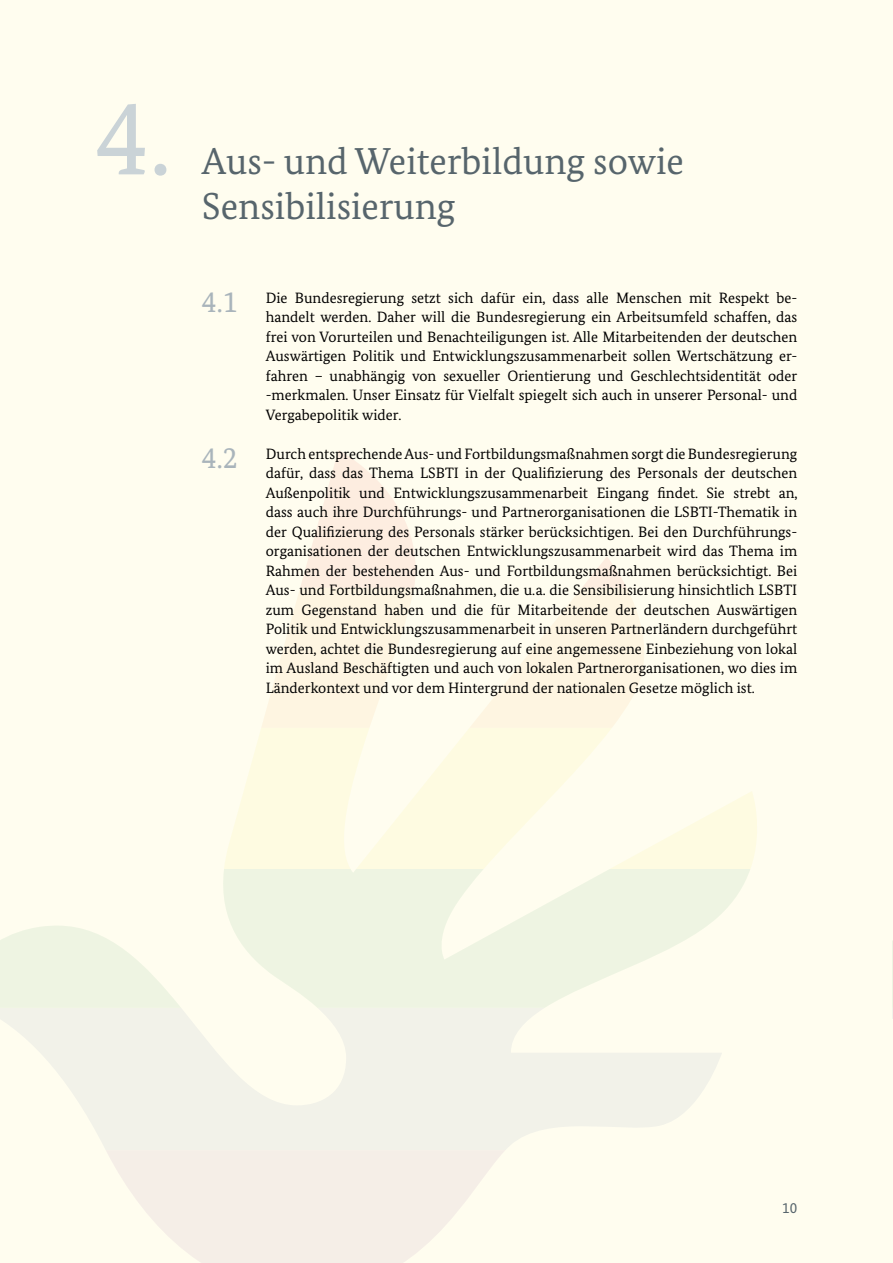
<style>
.page{position:relative;width:893px;height:1263px;background:#fffdef}
.page>*{position:absolute;margin:0;border:0;box-sizing:border-box;transform-origin:0 0}
.t1{font:108px "Bundes Serif";color:#cad3d7}
.t2{font:37.5px/45px "Bundes Serif";color:#57656c}
.t3{font:15px/19.5px "Bundes Serif";color:#000;text-align:justify}
.t4{font:15px "Bundes Sans";color:#57656c}
.s1{font-size:30px;color:#a9b4bb}
</style>
<div class="page">
<svg style="left:223px;top:869px;width:527px;height:139px;fill:#eef4e2"></svg>
<svg style="left:0;top:1008px;width:722px;height:142px;fill:#f2f2e9"></svg>
<svg style="left:106px;top:1150px;width:399px;height:113px;fill:#f5eee7"></svg>
<svg style="left:224px;top:450px;width:533px;height:419px"></svg>
<svg style="left:0;top:926px;width:181px;height:82px"></svg>
<svg style="left:892px;top:941px;width:1px;height:78px"></svg>
<h1 class="t1" style="left:96px;top:71px;width:77px">4.</h1>
<h1 class="t2" style="left:202px;top:139px;width:483px">Aus- und Weiterbildung sowie<br>Sensibilisierung</h1>
<p class="t3" style="left:266px;top:288px;width:533px;text-indent:-64px"><span class="s1">4.1</span> Die Bundesregierung setzt sich dafür ein, dass alle Menschen mit Respekt be&shy;handelt werden. Daher will die Bundesregierung ein Arbeitsumfeld schaffen, das frei von Vorurteilen und Benachteiligungen ist. Alle Mitarbeitenden der deutschen Auswärtigen Politik und Entwicklungszusammenarbeit sollen Wertschätzung er&shy;fahren – unabhängig von sexueller Orientierung und Geschlechtsidentität oder -merkmalen. Unser Einsatz für Vielfalt spiegelt sich auch in unserer Personal- und Vergabepolitik wider.</p>
<p class="t3" style="left:266px;top:444px;width:533px;text-indent:-64px"><span class="s1">4.2</span> Durch entsprechende Aus- und Fortbildungsmaßnahmen sorgt die Bundesregierung dafür, dass das Thema LSBTI in der Qualifizierung des Personals der deutschen Außenpolitik und Entwicklungszusammenarbeit Eingang findet. Sie strebt an, dass auch ihre Durchführungs- und Partnerorganisationen die LSBTI-Thematik in der Qualifizierung des Personals stärker berücksichtigen. Bei den Durchführungs&shy;organisationen der deutschen Entwicklungszusammenarbeit wird das Thema im Rahmen der bestehenden Aus- und Fortbildungsmaßnahmen berücksichtigt. Bei Aus- und Fortbildungsmaßnahmen, die u.a. die Sensibilisierung hinsichtlich LSBTI zum Gegenstand haben und die für Mitarbeitende der deutschen Auswärtigen Politik und Entwicklungszusammenarbeit in unseren Partnerländern durchgeführt werden, achtet die Bundesregierung auf eine angemessene Einbeziehung von lokal im Ausland Beschäftigten und auch von lokalen Partnerorganisationen, wo dies im Länderkontext und vor dem Hintergrund der nationalen Gesetze möglich ist.</p>
<p class="t4" style="left:782px;top:1199px;width:16px">10</p>
</div>
